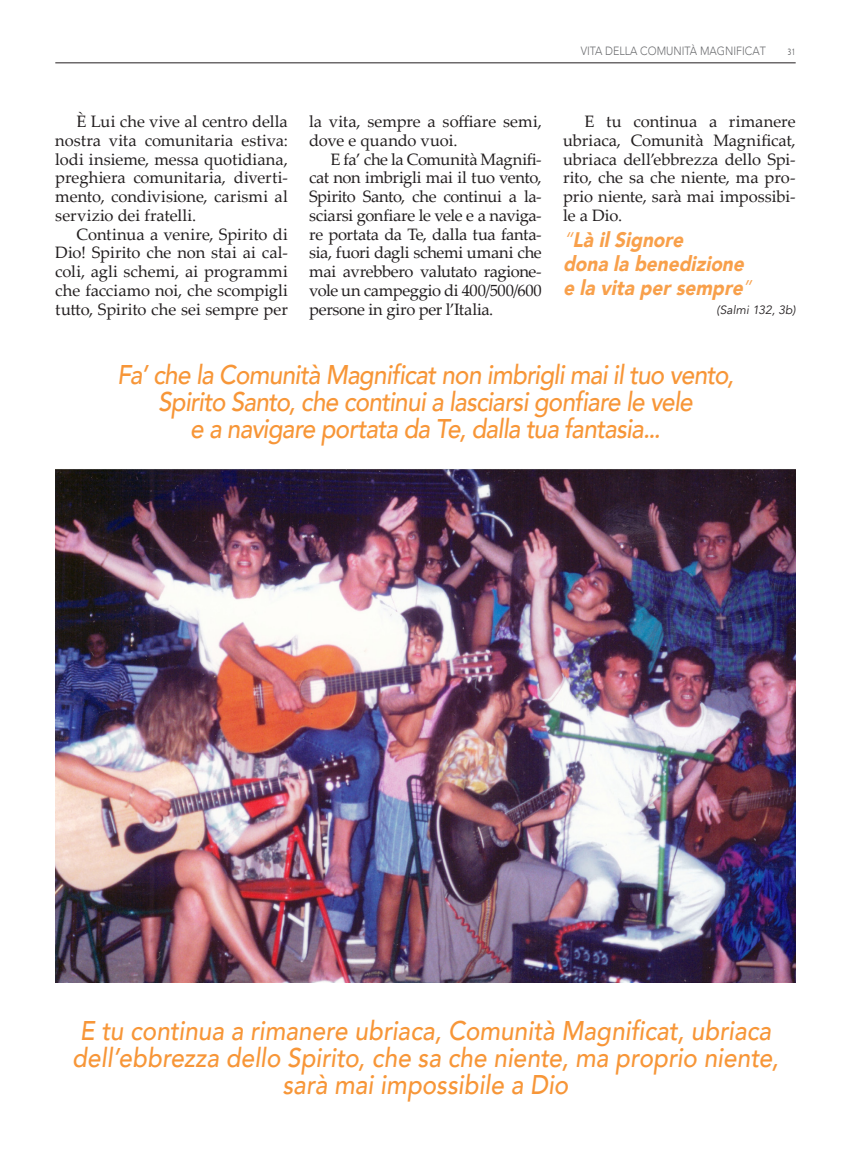
<style>
.page{position:relative;width:851px;height:1149px;background:#fff}
.page>*{position:absolute;margin:0;border:0;box-sizing:border-box;transform-origin:0 0}
.frase_in_evidenza{font:italic 500 27px/27px "Avenir";letter-spacing:-.02em;color:#f79638;text-align:center;scale:.9 1}
.frase_in_evidenza-2{font:italic 500 27px/27px "Avenir";color:#f79638;text-align:center;scale:.9 1}
.catechesi_somm{font:italic 900 21px/24px "Avenir";color:#f8a04b;scale:.9 1}
.articolo_testo{font:16.5px/18.8px "Palatino Linotype";letter-spacing:-.005em;color:#231f20;text-align:justify}
.catechesi_somm-2{font:italic 12px "Avenir";letter-spacing:.01em;color:#231f20}
.t1{font:300 11.85px "Avenir";color:#6c6d70;scale:.9 1}
.t2{font:300 condensed 9.75px "Abadi";color:#57585a;scale:.9 1}
.s1{font-weight:300}
</style>
<div class="page">
<hr style="left:55px;top:63px;width:740px;height:1px;background:#231f20">
<img style="left:55px;top:469px;width:740px;height:513px">
<p class="t1" style="left:580px;top:42px;width:207px">VITA DELLA COMUNITÀ MAGNIFICAT</p>
<p class="t2" style="left:787px;top:46px;width:10px">31</p>
<p class="articolo_testo" style="left:55px;top:111px;width:234px;text-indent:21px">È Lui che vive al centro della nostra vita comunitaria estiva: lodi insieme, messa quotidiana, preghiera comunitaria, diverti&shy;mento, condivisione, carismi al servizio dei fratelli.</p>
<p class="articolo_testo" style="left:55px;top:224px;width:234px;text-indent:21px">Continua a venire, Spirito di Dio! Spirito che non stai ai cal&shy;coli, agli schemi, ai programmi che facciamo noi, che scompigli tutto, Spirito che sei sempre per</p>
<p class="articolo_testo" style="left:309px;top:111px;width:234px">la vita, sempre a soffiare semi, dove e quando vuoi.</p>
<p class="articolo_testo" style="left:309px;top:149px;width:234px;text-indent:21px">E fa’ che la Comunità Magnifi&shy;cat non imbrigli mai il tuo vento, Spirito Santo, che continui a la&shy;sciarsi gonfiare le vele e a naviga&shy;re portata da Te, dalla tua fanta&shy;sia, fuori dagli schemi umani che mai avrebbero valutato ragione&shy;vole un campeggio di 400/500/600 persone in giro per l’Italia.</p>
<p class="articolo_testo" style="left:563px;top:111px;width:234px;text-indent:21px">E tu continua a rimanere ubriaca, Comunità Magnificat, ubriaca dell’ebbrezza dello Spi&shy;rito, che sa che niente, ma pro&shy;prio niente, sarà mai impossibi&shy;le a Dio.</p>
<p class="catechesi_somm" style="left:563px;top:227px;width:218px"><span class="s1">“</span>LàilSignore donalabenedizione elavitapersempre<span class="s1">”</span></p>
<p class="catechesi_somm-2" style="left:716px;top:302px;width:81px">(Salmi 132, 3b)</p>
<p class="frase_in_evidenza" style="left:117px;top:361px;width:686px">Fa’ che la Comunità Magnificat non imbrigli mai il tuo vento,<br>Spirito Santo, che continui a lasciarsi gonfiare le vele<br>e a navigare portata da Te, dalla tua fantasia...</p>
<p class="frase_in_evidenza-2" style="left:72px;top:1016px;width:786px">E tu continua a rimanere ubriaca, Comunità Magnificat, ubriaca dell’ebbrezza dello Spirito, che sa che niente, ma proprio niente, sarà mai impossibile a Dio</p>
</div>
